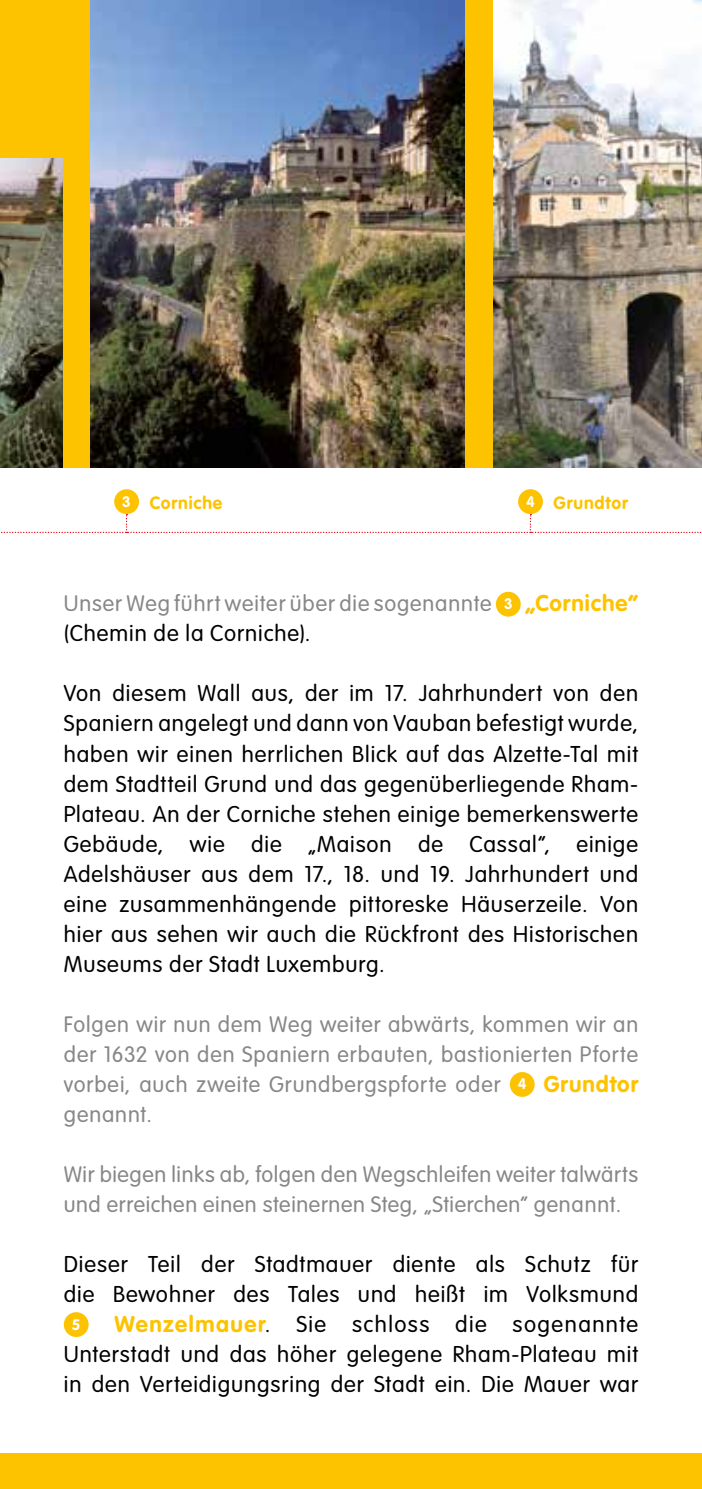
<style>
.page{position:relative;width:702px;height:1489px;background:#fff}
.page>*{position:absolute;margin:0;border:0;box-sizing:border-box;transform-origin:0 0}
.t1{font:300 22.5px/30px "VAG Rounded Std";letter-spacing:.04em;color:#000;text-align:justify}
.t2{font:300 22px/30px "VAG Rounded Std";letter-spacing:.03em;color:#878787;text-align:justify}
.t3{font:700 17.5px "VAG Rounded Std";letter-spacing:.05em;color:#fdc300}
.t4{font:700 15px "VAG Rounded Std";color:#fff}
.s1{font-size:15px;color:#fff}
.s2{font-weight:700;font-size:15px;color:#fff}
.s3{font-weight:700;font-size:22.5px;color:#fdc300}
.s4{font-weight:700;color:#fdc300}
</style>
<div class="page">
<div style="left:0;top:0;width:702px;height:468px;background:#fdc300"></div>
<img style="left:91px;top:0;width:373px;height:468px">
<img style="left:493px;top:0;width:209px;height:468px">
<div style="left:0;top:1453px;width:702px;height:35px;background:#fdc300"></div>
<img style="left:0;top:158px;width:63px;height:310px">
<svg style="left:1px;top:514px;width:701px;height:19px"></svg>
<div style="left:114px;top:489px;width:25px;height:25px;background:#fdc300;border-radius:50%"></div>
<div style="left:496px;top:591px;width:24px;height:25px;background:#fdc300;border-radius:50%"></div>
<div style="left:510px;top:1071px;width:24px;height:25px;background:#fdc300;border-radius:50%"></div>
<div style="left:64px;top:1311px;width:25px;height:25px;background:#fdc300;border-radius:50%"></div>
<div style="left:518px;top:489px;width:25px;height:25px;background:#fdc300;border-radius:50%"></div>
<p class="t3" style="left:122px;top:492px;width:101px"><span class="s1">3</span> Corniche</p>
<p class="t3" style="left:526px;top:492px;width:103px"><span class="s1">4</span> Grundtor</p>
<p class="t2" style="left:64px;top:589px;width:576px">Unser Weg führt weiter über die sogenannte <span class="s2">3</span> <span class="s3">„Corniche”</span></p>
<p class="t1" style="left:64px;top:619px;width:248px">(Chemin de la Corniche).</p>
<p class="t1" style="left:64px;top:679px;width:576px">Von diesem Wall aus, der im 17. Jahrhundert von den Spaniern angelegt und dann von Vauban befestigt wurde, haben wir einen herrlichen Blick auf das Alzette-Tal mit dem Stadtteil Grund und das gegenüberliegende Rham-Plateau. An der Corniche stehen einige bemerkenswerte Gebäude, wie die „Maison de Cassal”, einige Adelshäuser aus dem 17., 18. und 19. Jahrhundert und eine zusammenhängende pittoreske Häuserzeile. Von hier aus sehen wir auch die Rückfront des Historischen Museums der Stadt Luxemburg.</p>
<p class="t2" style="left:64px;top:1009px;width:576px">Folgen wir nun dem Weg weiter abwärts, kommen wir an der 1632 von den Spaniern erbauten, bastionierten Pforte vorbei, auch zweite Grundbergspforte oder <span class="s2">4</span> <span class="s3">Grundtor </span>genannt.</p>
<p class="t2" style="left:64px;top:1159px;width:576px">Wir biegen links ab, folgen den Wegschleifen weiter talwärts und erreichen einen steinernen Steg, „Stierchen” genannt.</p>
<p class="t1" style="left:64px;top:1249px;width:576px">Dieser Teil der Stadtmauer diente als Schutz für die Bewohner des Tales und heißt im Volksmund</p>
<p class="t4" style="left:72px;top:1315px;width:10px">5</p>
<p class="t1" style="left:64px;top:1309px;width:576px;text-indent:51px"><span class="s4">Wenzelmauer</span>. Sie schloss die sogenannte Unterstadt und das höher gelegene Rham-Plateau mit in den Verteidigungsring der Stadt ein. Die Mauer war</p>
</div>
